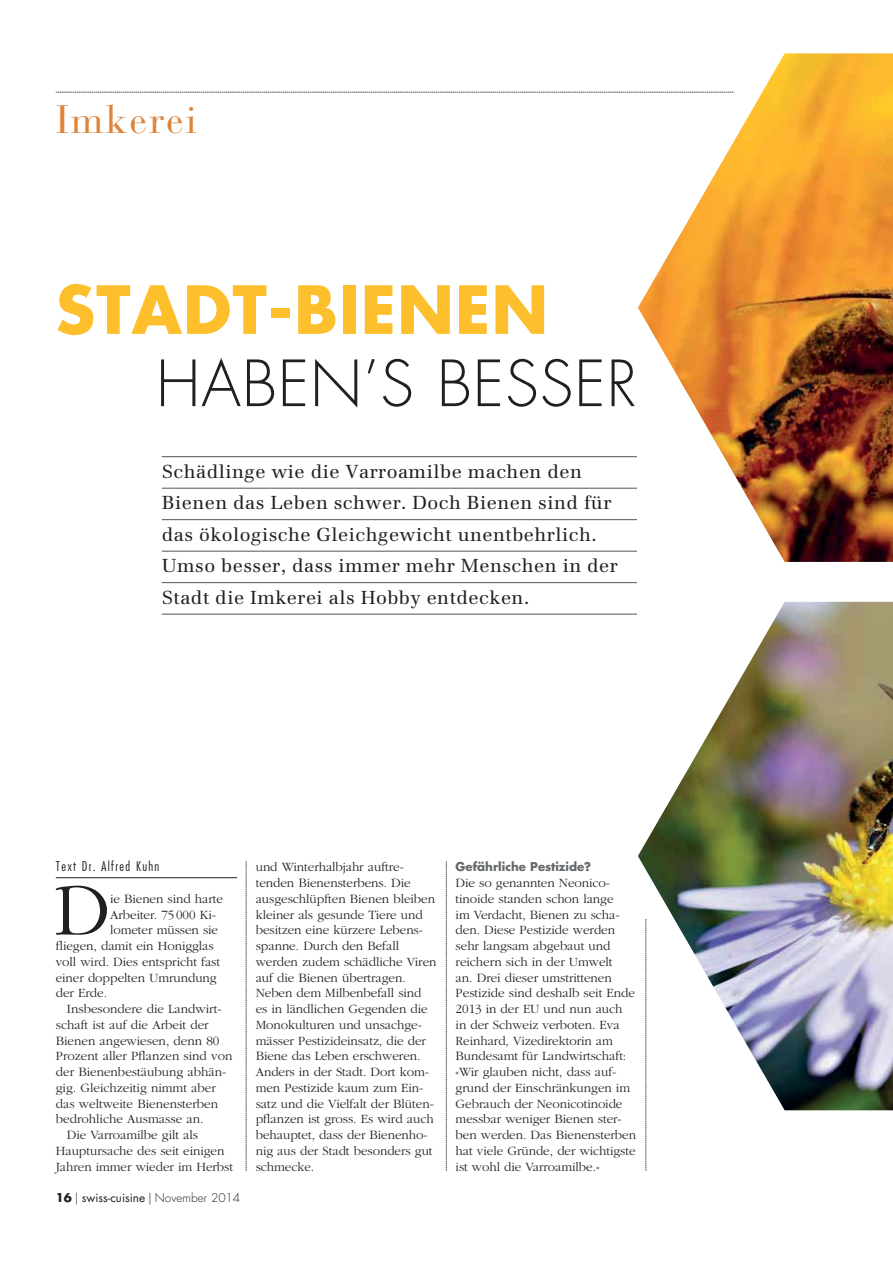
<style>
.page{position:relative;width:893px;height:1263px;background:#fff}
.page>*{position:absolute;margin:0;border:0;box-sizing:border-box;transform-origin:0 0}
.t1{font:300 76.35px "Garamond";color:#231f20}
.t2{font:700 64.5px "Futura";letter-spacing:.015em;color:#febf2c}
.t3{font:300 61.95px "Futura";letter-spacing:.015em;color:#231f20}
.t4{font:39.3px "Bauer Bodoni";letter-spacing:.05em;color:#dd843a}
.t5{font:18.6px/31.5px "Emona";letter-spacing:.025em;color:#231f20}
.t6{font:300 13.05px/15.8px "Garamond";letter-spacing:-.005em;color:#231f20}
.t7{font:300 condensed 13.05px "Futura";letter-spacing:.1em;color:#231f20}
.t8{font:300 11.85px "Futura";color:#231f20}
.t9{font:700 11.85px "Futura";letter-spacing:-.005em;color:#65696c}
.s1{font-weight:700}
.s2{font-weight:400}
</style>
<div class="page">
<svg style="left:645px;top:1110px;width:1px;height:61px"></svg>
<svg style="left:246px;top:861px;width:1px;height:310px"></svg>
<svg style="left:446px;top:861px;width:1px;height:310px"></svg>
<svg style="left:56px;top:92px;width:582px;height:1px"></svg>
<hr style="left:162px;top:456px;width:475px;height:1px;background:#505457">
<hr style="left:162px;top:488px;width:475px;height:1px;background:#505457">
<hr style="left:162px;top:519px;width:475px;height:1px;background:#505457">
<hr style="left:162px;top:551px;width:475px;height:1px;background:#505457">
<hr style="left:162px;top:582px;width:475px;height:1px;background:#505457">
<hr style="left:162px;top:614px;width:475px;height:1px;background:#505457">
<hr style="left:56px;top:877px;width:181px;height:1px;background:#231f20">
<img style="left:638px;top:53px;width:255px;height:509px">
<img style="left:638px;top:602px;width:255px;height:508px">
<h3 class="t4" style="left:56px;top:104px;width:142px">Imkerei</h3>
<h2 class="t2" style="left:55px;top:280px;width:494px">STADT-BIENEN</h2>
<h3 class="t3" style="left:156px;top:355px;width:482px">HABEN’S BESSER</h3>
<h3 class="t5" style="left:162px;top:458px;width:457px">Schädlinge wie die Varroamilbe machen den Bienen das Leben schwer. Doch Bienen sind für das ökologische Gleichgewicht unentbehrlich.<br>Umso besser, dass immer mehr Menschen in der Stadt die Imkerei als Hobby entdecken.</h3>
<p class="t7" style="left:56px;top:861px;width:105px">Text Dr. Alfred Kuhn</p>
<p class="t6" style="left:256px;top:860px;width:182px">und Winterhalbjahr auftre&shy;tenden Bienensterbens. Die ausgeschlüpften Bienen bleiben kleiner als gesunde Tiere und besitzen eine kürzere Lebens&shy;spanne. Durch den Befall werden zudem schädliche Viren auf die Bienen übertragen.<br>Neben dem Milbenbefall sind<br>es in ländlichen Gegenden die<br>Monokulturen und unsachge&shy;mässer Pestizideinsatz, die der<br>Biene das Leben erschweren.<br>Anders in der Stadt. Dort kom&shy;men Pestizide kaum zum Ein&shy;satz und die Vielfalt der Blüten&shy;pflanzen ist gross. Es wird auch behauptet, dass der Bienenho&shy;nig aus der Stadt besonders gut schmecke.</p>
<p class="t9" style="left:456px;top:862px;width:137px">Gefährliche Pestizide?</p>
<p class="t6" style="left:456px;top:876px;width:182px">Die so genannten Neonico&shy;tinoide standen schon lange<br>im Verdacht, Bienen zu scha&shy;den. Diese Pestizide werden sehr langsam abgebaut und reichern sich in der Umwelt<br>an. Drei dieser umstrittenen<br>Pestizide sind deshalb seit Ende<br>2013 in der EU und nun auch in der Schweiz verboten. Eva<br>Reinhard, Vizedirektorin am<br>Bundesamt für Landwirtschaft: «Wir glauben nicht, dass auf&shy;grund der Einschränkungen im<br>Gebrauch der Neonicotinoide messbar weniger Bienen ster&shy;ben werden. Das Bienensterben hat viele Gründe, der wichtigste ist wohl die Varroamilbe.»</p>
<h1 class="t1" style="left:54px;top:881px;width:58px">D</h1>
<p class="t6" style="left:110px;top:892px;width:114px">ie Bienen sind harte</p>
<p class="t6" style="left:110px;top:908px;width:107px">Arbeiter. 75 000 Ki-</p>
<p class="t6" style="left:110px;top:923px;width:110px">lometer müssen sie</p>
<p class="t6" style="left:56px;top:939px;width:159px">fliegen, damit ein Honigglas</p>
<p class="t6" style="left:56px;top:955px;width:166px">voll wird. Dies entspricht fast</p>
<p class="t6" style="left:56px;top:971px;width:162px">einer doppelten Umrundung</p>
<p class="t6" style="left:56px;top:986px;width:53px">der Erde.</p>
<p class="t6" style="left:67px;top:1002px;width:156px">Insbesondere die Landwirt-</p>
<p class="t6" style="left:56px;top:1018px;width:154px">schaft ist auf die Arbeit der</p>
<p class="t6" style="left:56px;top:1034px;width:165px">Bienen angewiesen, denn 80</p>
<p class="t6" style="left:56px;top:1049px;width:178px">Prozent aller Pflanzen sind von</p>
<p class="t6" style="left:56px;top:1065px;width:172px">der Bienenbestäubung abhän-</p>
<p class="t6" style="left:56px;top:1081px;width:162px">gig. Gleichzeitig nimmt aber</p>
<p class="t6" style="left:56px;top:1097px;width:164px">das weltweite Bienensterben</p>
<p class="t6" style="left:56px;top:1112px;width:149px">bedrohliche Ausmasse an.</p>
<p class="t6" style="left:67px;top:1128px;width:133px">Die Varroamilbe gilt als</p>
<p class="t6" style="left:56px;top:1144px;width:170px">Hauptursache des seit einigen</p>
<p class="t6" style="left:56px;top:1160px;width:179px">Jahren immer wieder im Herbst</p>
<p class="t8" style="left:56px;top:1192px;width:186px"><span class="s1">16</span> | <span class="s2">swiss-cuisine</span> | November 2014</p>
</div>
